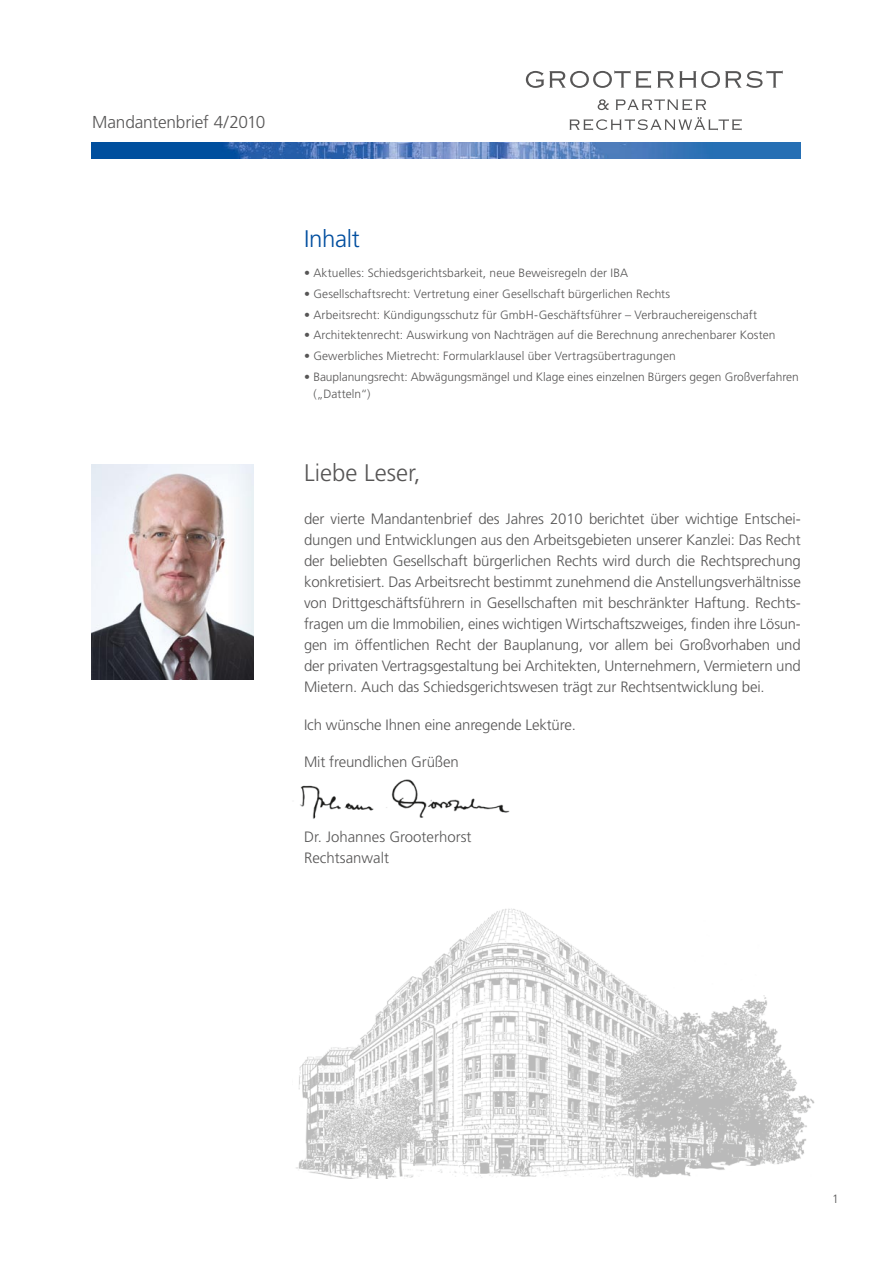
<style>
.page{position:relative;width:893px;height:1263px;background:#fff}
.page>*{position:absolute;margin:0;border:0;box-sizing:border-box;transform-origin:0 0}
.t1{font:300 24px "Frutiger";color:#575656}
.t2{font:300 24px "Frutiger";letter-spacing:-.015em;color:#004e9f}
.t3{font:300 17.25px "Frutiger LT";letter-spacing:-.01em;color:#575656}
.t4{font:300 15px/21px "Frutiger";letter-spacing:-.01em;color:#575656;text-align:justify}
.t5{font:300 12px/17.2px "Frutiger";letter-spacing:.005em;color:#575656}
.t6{font:300 12px "Frutiger LT";color:#575656}
</style>
<div class="page">
<img style="left:300px;top:779px;width:210px;height:40px">
<img style="left:296px;top:908px;width:519px;height:270px">
<svg style="left:569px;top:117px;width:173px;height:13px"></svg>
<svg style="left:598px;top:99px;width:10px;height:11px"></svg>
<svg style="left:616px;top:99px;width:90px;height:11px"></svg>
<svg style="left:526px;top:70px;width:125px;height:18px"></svg>
<svg style="left:657px;top:70px;width:126px;height:18px"></svg>
<img style="left:91px;top:142px;width:710px;height:17px">
<img style="left:92px;top:464px;width:161px;height:215px">
<p class="t3" style="left:92px;top:113px;width:175px">Mandantenbrief 4/2010</p>
<h1 class="t2" style="left:304px;top:225px;width:57px">Inhalt</h1>
<p class="t5" style="left:304px;top:265px;width:326px">• Aktuelles: Schiedsgerichtsbarkeit, neue Beweisregeln der IBA</p>
<p class="t5" style="left:304px;top:285px;width:368px">• Gesellschaftsrecht: Vertretung einer Gesellschaft bürgerlichen Rechts</p>
<p class="t5" style="left:304px;top:306px;width:455px">• Arbeitsrecht: Kündigungsschutz für GmbH-Geschäftsführer – Verbrauchereigenschaft</p>
<p class="t5" style="left:304px;top:327px;width:473px">• Architektenrecht: Auswirkung von Nachträgen auf die Berechnung anrechenbarer Kosten</p>
<p class="t5" style="left:304px;top:347px;width:373px">• Gewerbliches Mietrecht: Formularklausel über Vertragsübertragungen</p>
<p class="t5" style="left:313px;top:368px;width:487px;text-indent:-9px">• Bauplanungsrecht: Abwägungsmängel und Klage eines einzelnen Bürgers gegen Großverfahren („Datteln“)</p>
<h1 class="t1" style="left:304px;top:459px;width:118px">Liebe Leser,</h1>
<p class="t4" style="left:304px;top:509px;width:498px">der vierte Mandantenbrief des Jahres 2010 berichtet über wichtige Entschei&shy;dungen und Entwicklungen aus den Arbeitsgebieten unserer Kanzlei: Das Recht der beliebten Gesellschaft bürgerlichen Rechts wird durch die Rechtsprechung konkretisiert. Das Arbeitsrecht bestimmt zunehmend die Anstellungsverhältnisse von Drittgeschäftsführern in Gesellschaften mit beschränkter Haftung. Rechts&shy;fragen um die Immobilien, eines wichtigen Wirtschaftszweiges, finden ihre Lösun&shy;gen im öffentlichen Recht der Bauplanung, vor allem bei Großvorhaben und der privaten Vertragsgestaltung bei Architekten, Unternehmern, Vermietern und Mietern. Auch das Schiedsgerichtswesen trägt zur Rechtsentwicklung bei.</p>
<p class="t4" style="left:304px;top:714px;width:273px">Ich wünsche Ihnen eine anregende Lektüre.</p>
<p class="t4" style="left:304px;top:752px;width:156px">Mit freundlichen Grüßen</p>
<p class="t4" style="left:304px;top:827px;width:169px">Dr. Johannes Grooterhorst<br>Rechtsanwalt</p>
<p class="t6" style="left:832px;top:1192px;width:8px">1</p>
</div>
